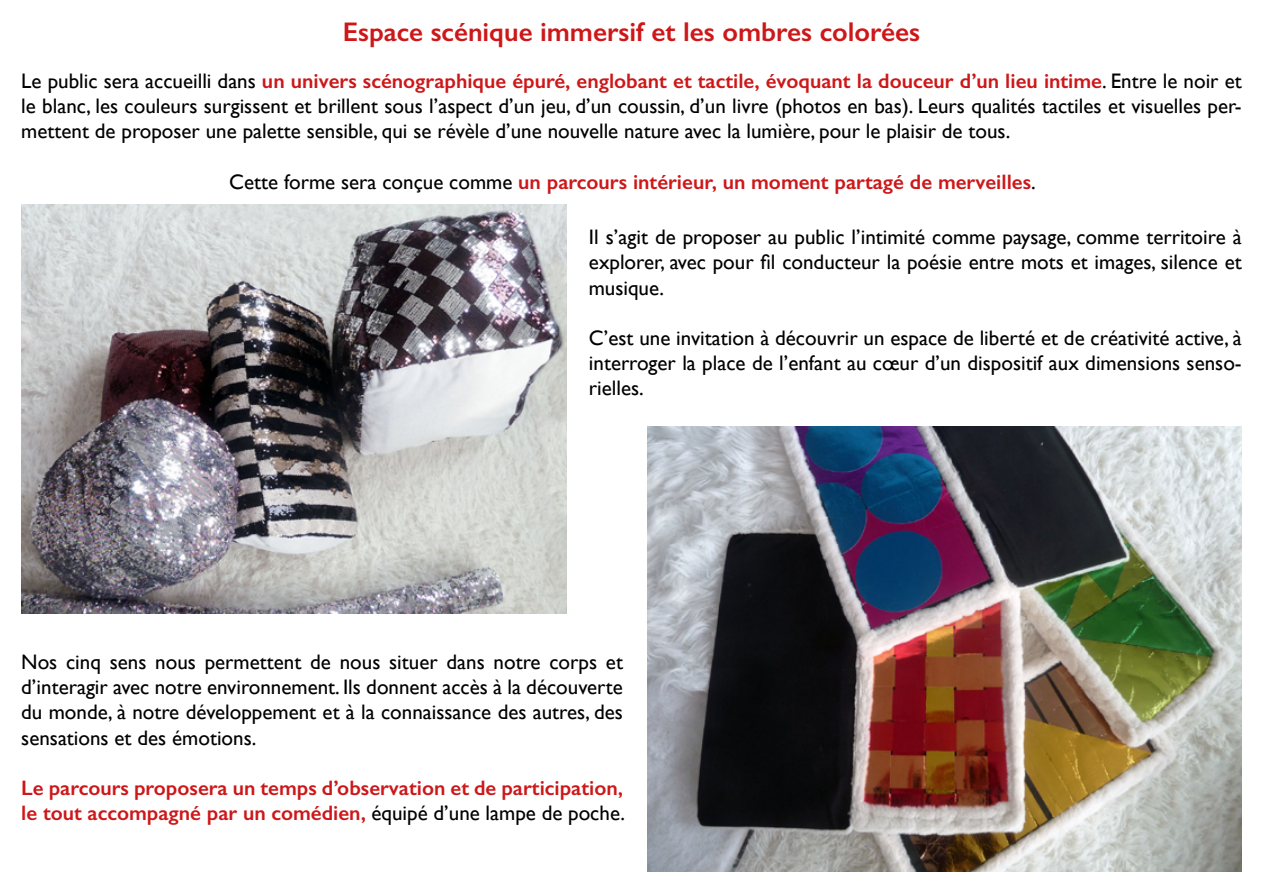
<style>
.page{position:relative;width:1263px;height:893px;background:#fff}
.page>*{position:absolute;margin:0;border:0;box-sizing:border-box;transform-origin:0 0}
.t1{font:600 27.3px "Gill Sans";color:#cd1719}
.t2{font:21px/25.2px "Gill Sans";color:#000;text-align:justify}
.t3{font:600 21px/25.2px "Gill Sans";color:#cd1719}
.s1{font-size:27px}
.s2{font-weight:600;color:#cd1719}
.s3{font-weight:400;color:#000}
</style>
<div class="page">
<img style="left:21px;top:204px;width:545px;height:409px">
<img style="left:647px;top:426px;width:594px;height:446px">
<h1 class="t1" style="left:343px;top:15px;width:579px"><span class="s1">Espace scénique</span> immersif et les ombres colorées</h1>
<p class="t2" style="left:21px;top:68px;width:1222px">Le public sera accueilli dans <span class="s2">un univers scénographique épuré, englobant et tactile, évoquant la douceur d’un lieu intime</span>. Entre le noir et le blanc, les couleurs surgissent et brillent sous l’aspect d’un jeu, d’un coussin, d’un livre (photos en bas). Leurs qualités tactiles et visuelles per&shy;mettent de proposer une palette sensible, qui se révèle d’une nouvelle nature avec la lumière, pour le plaisir de tous.</p>
<p class="t3" style="left:229px;top:169px;width:808px"><span class="s3">Cette forme sera conçue comme</span> un parcours intérieur, un moment partagé de merveilles<span class="s3">.</span></p>
<p class="t2" style="left:589px;top:224px;width:654px">Il s’agit de proposer au public l’intimité comme paysage, comme territoire à explorer, avec pour fil conducteur la poésie entre mots et images, silence et musique.</p>
<p class="t2" style="left:589px;top:325px;width:654px">C’est une invitation à découvrir un espace de liberté et de créativité active, à interroger la place de l’enfant au cœur d’un dispositif aux dimensions senso&shy;rielles.</p>
<p class="t2" style="left:21px;top:649px;width:603px">Nos cinq sens nous permettent de nous situer dans notre corps et d’interagir avec notre environnement. Ils donnent accès à la découverte du monde, à notre développement et à la connaissance des autres, des sensations et des émotions.</p>
<p class="t3" style="left:21px;top:775px;width:605px">Le parcours proposera un temps d’observation et de participation, le tout accompagné par un comédien, <span class="s3">équipé d’une lampe de poche.</span></p>
</div>
